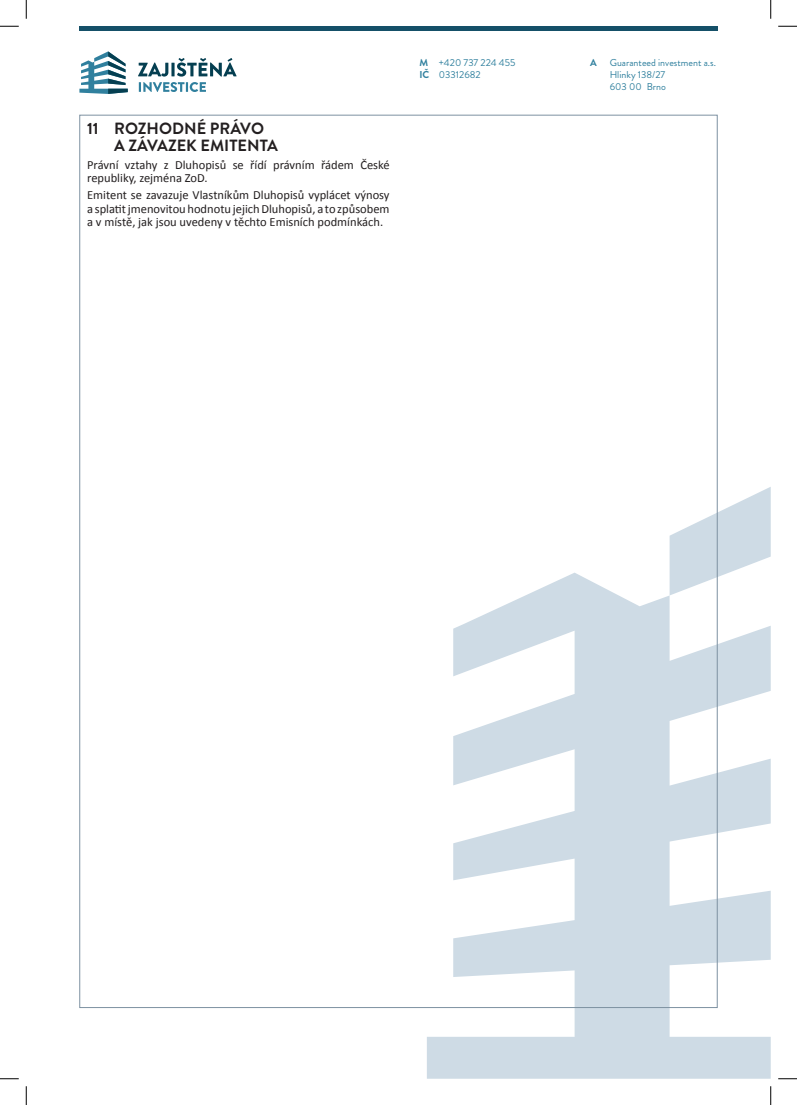
<style>
.page{position:relative;width:797px;height:1105px;background:#fff}
.page>*{position:absolute;margin:0;border:0;box-sizing:border-box;transform-origin:0 0}
.t1{font:700 16.25px/17.5px "Brandon Grotesque";color:#231f20}
.t2{font:12.5px/13.5px "Calibri";color:#231f20}
.t3{font:10px/12px "Brandon Grotesque";color:#30809e}
.t4{font:700 10px/12px "Brandon Grotesque";color:#30809e}
</style>
<div class="page">
<svg style="left:427px;top:487px;width:343px;height:592px;fill:#cedbe5"></svg>
<svg style="left:79px;top:51px;width:49px;height:43px"></svg>
<svg style="left:138px;top:58px;width:99px;height:34px"></svg>
<div style="left:79px;top:26px;width:638px;height:5px;background:#155068"></div>
<svg style="left:0;top:25px;width:19px;height:2px"></svg>
<svg style="left:778px;top:25px;width:19px;height:2px"></svg>
<svg style="left:0;top:1078px;width:19px;height:1px"></svg>
<svg style="left:778px;top:1078px;width:19px;height:1px"></svg>
<svg style="left:25px;top:0;width:2px;height:19px"></svg>
<svg style="left:25px;top:1086px;width:2px;height:19px"></svg>
<svg style="left:770px;top:0;width:1px;height:19px"></svg>
<svg style="left:770px;top:1086px;width:1px;height:19px"></svg>
<h1 class="t1" style="left:114px;top:120px;width:165px;text-indent:-27px">11 ROZHODNÉ PRÁVO<br>A ZÁVAZEK EMITENTA</h1>
<p class="t2" style="left:87px;top:157px;width:304px">Právní vztahy z Dluhopisů se řídí právním řádem České republiky, zejména ZoD.</p>
<p class="t2" style="left:87px;top:188px;width:304px;text-align:justify">Emitent se zavazuje Vlastníkům Dluhopisů vyplácet výnosy a splatit jmenovitou hodnotu jejich Dluhopisů, a to způsobem a v místě, jak jsou uvedeny v těchto Emisních podmínkách.</p>
<p class="t4" style="left:419px;top:57px;width:11px">M<br>IČ</p>
<p class="t3" style="left:439px;top:57px;width:78px">+420 737 224 455</p>
<p class="t4" style="left:590px;top:57px;width:8px">A</p>
<p class="t3" style="left:439px;top:69px;width:43px">03312682</p>
<p class="t3" style="left:610px;top:57px;width:108px">Guaranteed investment a.s.<br>Hlinky 138/27<br>603 00 Brno</p>
</div>
